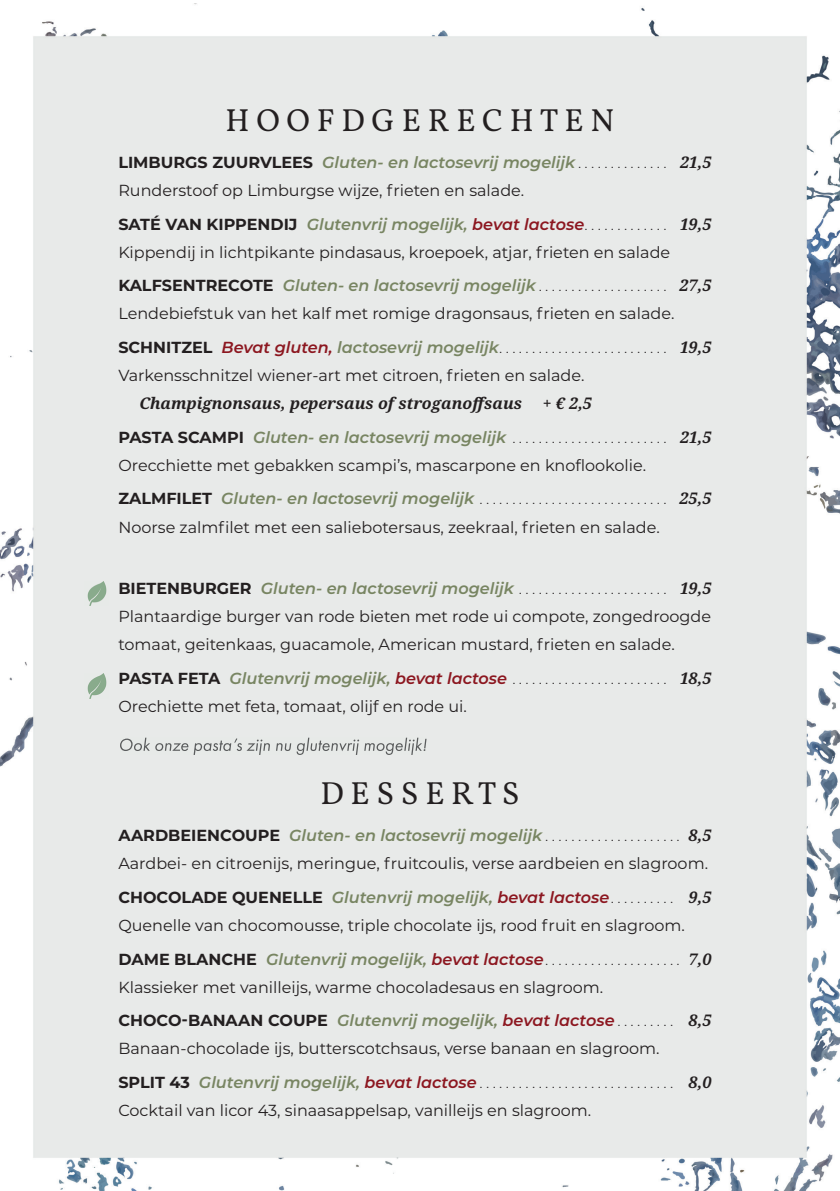
<style>
.page{position:relative;width:840px;height:1191px;background:#fff}
.page>*{position:absolute;margin:0;border:0;box-sizing:border-box;transform-origin:0 0}
.t1{font:32px "Vollkorn";letter-spacing:.21em;color:#231f20}
.t2{font:16px/28px "Montserrat";color:#231f20}
.t3{font:italic 700 16px "Noto Serif";color:#231f20}
.s1{font-weight:700}
.s2{font-weight:600;font-style:italic;color:#788562}
.s3{font-weight:300}
.s4{font-family:"Noto Serif";font-weight:700;font-style:italic}
.s5{font-weight:600;font-style:italic;color:#8c1720}
</style>
<div class="page">
<img style="left:0;top:4px;width:839px;height:1187px">
<img style="left:84px;top:581px;width:25px;height:24px">
<img style="left:84px;top:673px;width:25px;height:25px">
<img style="left:120px;top:737px;width:306px;height:18px">
<h1 class="t1" style="left:225px;top:96px;width:390px">HOOFDGERECHTEN</h1>
<p class="t2" style="left:118px;top:148px;width:594px"><span class="s1">LIMBURGS ZUURVLEES</span> <span class="s2">Gluten- en lactosevrij mogelijk</span> <span class="s3">. . . . . . . . . . . . . .</span> <span class="s4">21,5<br></span>Runderstoof op Limburgse wijze, frieten en salade.</p>
<p class="t2" style="left:118px;top:209px;width:594px"><span class="s1">SATÉ VAN KIPPENDIJ</span> <span class="s2">Glutenvrij mogelijk,</span> <span class="s5">bevat lactose</span> <span class="s3">. . . . . . . . . . . . .</span> <span class="s4">19,5<br></span>Kippendij in lichtpikante pindasaus, kroepoek, atjar, frieten en salade</p>
<p class="t2" style="left:118px;top:271px;width:594px"><span class="s1">KALFSENTRECOTE</span> <span class="s2">Gluten- en lactosevrij mogelijk</span> <span class="s3">. . . . . . . . . . . . . . . . . . . .</span> <span class="s4">27,5<br></span>Lendebiefstuk van het kalf met romige dragonsaus, frieten en salade.</p>
<p class="t2" style="left:118px;top:333px;width:594px"><span class="s1">SCHNITZEL</span> <span class="s5">Bevat gluten,</span> <span class="s2">lactosevrij mogelijk</span> <span class="s3">. . . . . . . . . . . . . . . . . . . . . . . . . .</span> <span class="s4">19,5<br></span>Varkensschnitzel wiener-art met citroen, frieten en salade.</p>
<p class="t3" style="left:139px;top:392px;width:384px">Champignonsaus, pepersaus of stroganoffsaus</p>
<p class="t3" style="left:542px;top:392px;width:50px">+ € 2,5</p>
<p class="t2" style="left:118px;top:422px;width:594px"><span class="s1">PASTA SCAMPI</span> <span class="s2">Gluten- en lactosevrij mogelijk</span> <span class="s3">. . . . . . . . . . . . . . . . . . . . . . . .</span> <span class="s4">21,5<br></span>Orecchiette met gebakken scampi’s, mascarpone en knoflookolie.</p>
<p class="t2" style="left:118px;top:484px;width:594px"><span class="s1">ZALMFILET</span> <span class="s2">Gluten- en lactosevrij mogelijk</span> <span class="s3">. . . . . . . . . . . . . . . . . . . . . . . . . . . . .</span> <span class="s4">25,5<br></span>Noorse zalmfilet met een saliebotersaus, zeekraal, frieten en salade.</p>
<p class="t2" style="left:118px;top:574px;width:594px;text-align:justify"><span class="s1">BIETENBURGER</span> <span class="s2">Gluten- en lactosevrij mogelijk</span> <span class="s3">. . . . . . . . . . . . . . . . . . . . . . .</span> <span class="s4">19,5<br></span>Plantaardige burger van rode bieten met rode ui compote, zongedroogde tomaat, geitenkaas, guacamole, American mustard, frieten en salade.</p>
<p class="t2" style="left:118px;top:663px;width:594px"><span class="s1">PASTA FETA</span> <span class="s2">Glutenvrij mogelijk,</span> <span class="s5">bevat lactose</span> <span class="s3">. . . . . . . . . . . . . . . . . . . . . . . .</span> <span class="s4">18,5<br></span>Orechiette met feta, tomaat, olijf en rode ui.</p>
<h1 class="t1" style="left:320px;top:769px;width:200px">DESSERTS</h1>
<p class="t2" style="left:118px;top:821px;width:594px"><span class="s1">AARDBEIENCOUPE</span> <span class="s2">Gluten- en lactosevrij mogelijk</span> <span class="s3">. . . . . . . . . . . . . . . . . . . . .</span> <span class="s4">8,5<br></span>Aardbei- en citroenijs, meringue, fruitcoulis, verse aardbeien en slagroom.</p>
<p class="t2" style="left:118px;top:882px;width:594px"><span class="s1">CHOCOLADE QUENELLE</span> <span class="s2">Glutenvrij mogelijk,</span> <span class="s5">bevat lactose</span> <span class="s3">. . . . . . . . . .</span> <span class="s4">9,5<br></span>Quenelle van chocomousse, triple chocolate ijs, rood fruit en slagroom.</p>
<p class="t2" style="left:118px;top:944px;width:594px"><span class="s1">DAME BLANCHE</span> <span class="s2">Glutenvrij mogelijk,</span> <span class="s5">bevat lactose</span> <span class="s3">. . . . . . . . . . . . . . . . . . . . .</span> <span class="s4">7,0<br></span>Klassieker met vanilleijs, warme chocoladesaus en slagroom.</p>
<p class="t2" style="left:118px;top:1006px;width:594px"><span class="s1">CHOCO-BANAAN COUPE</span> <span class="s2">Glutenvrij mogelijk,</span> <span class="s5">bevat lactose</span> <span class="s3">. . . . . . . . .</span> <span class="s4">8,5<br></span>Banaan-chocolade ijs, butterscotchsaus, verse banaan en slagroom.</p>
<p class="t2" style="left:118px;top:1067px;width:594px"><span class="s1">SPLIT 43</span> <span class="s2">Glutenvrij mogelijk,</span> <span class="s5">bevat lactose</span> <span class="s3">. . . . . . . . . . . . . . . . . . . . . . . . . . . . . .</span> <span class="s4">8,0<br></span>Cocktail van licor 43, sinaasappelsap, vanilleijs en slagroom.</p>
</div>
